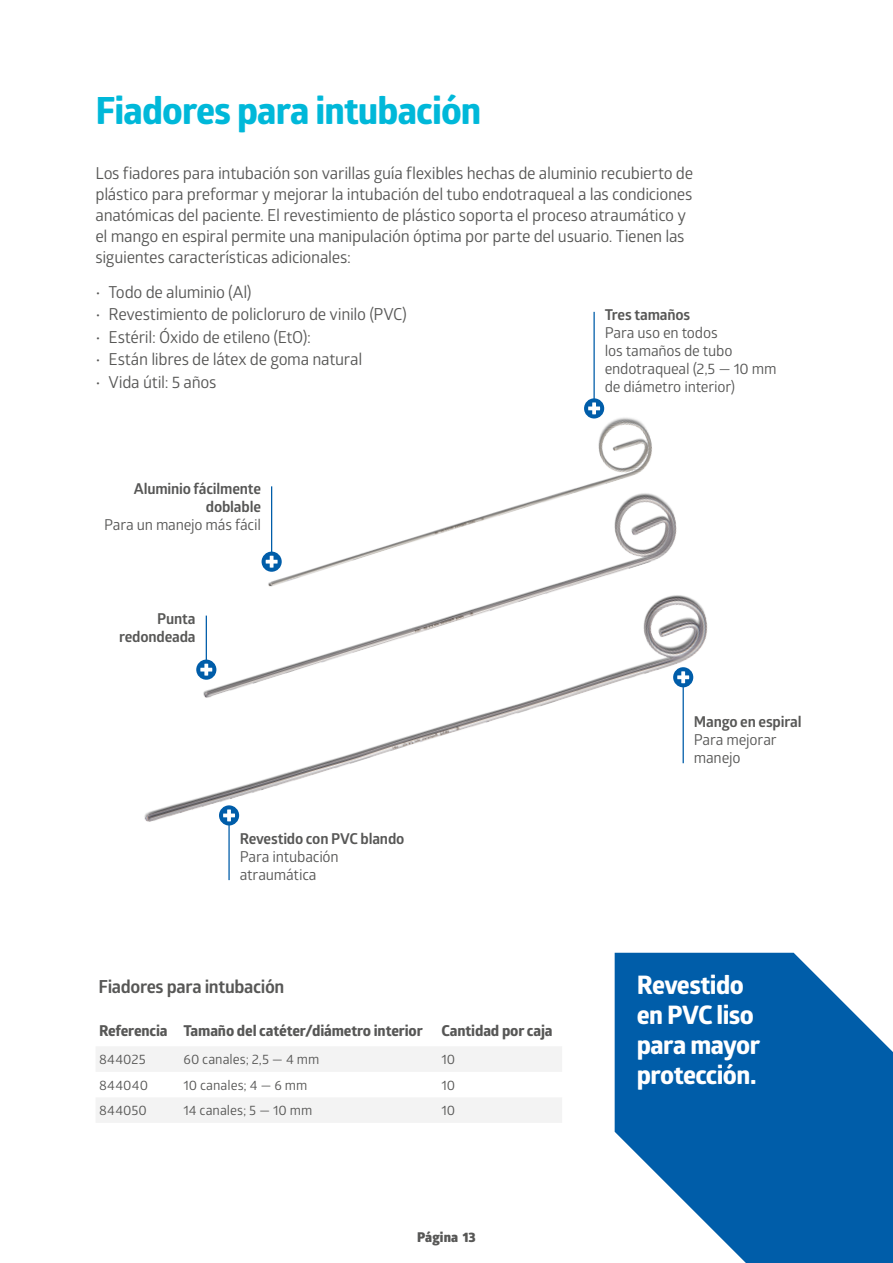
<style>
.page{position:relative;width:893px;height:1263px;background:#fff}
.page>*{position:absolute;margin:0;border:0;box-sizing:border-box;transform-origin:0 0}
.C_Large{font:700 37.5px "Globerx";letter-spacing:-.025em;color:#00b8d9}
.C_Large-2{font:700 25.5px/30px "Globerx";letter-spacing:-.02em;color:#fff}
.C_Large-3{font:700 18px "Glober";letter-spacing:-.02em;color:#575756}
.C_Large-4{font:16.5px/21px "Glober";letter-spacing:-.02em;color:#575756}
.C_Large-5{font:15px/18px "Glober";letter-spacing:-.015em;color:#575756}
.C_Large-6{font:700 15px/18px "Glober";letter-spacing:-.01em;color:#575756;text-align:right}
.MEDLINE_-_Line_Listing_Headers{font:700 15px "Globerx";letter-spacing:-.01em;color:#575756}
.MEDLINE_-_Line_Listing{font:13.5px "Glober";color:#575756}
.t1{font:800 13.5px "Glober";letter-spacing:.005em;color:#575756}
.s1{font-weight:700}
.s2{font-weight:400}
</style>
<div class="page">
<svg style="left:96px;top:1047px;width:466px;height:76px"></svg>
<svg style="left:615px;top:953px;width:278px;height:310px;fill:#005da9"></svg>
<img style="left:144px;top:311px;width:564px;height:570px">
<hr style="left:593px;top:312px;width:2px;height:96px;background:#005da9">
<svg style="left:584px;top:398px;width:20px;height:20px"></svg>
<svg style="left:588px;top:402px;width:12px;height:12px"></svg>
<hr style="left:271px;top:486px;width:1px;height:76px;background:#005da9">
<svg style="left:262px;top:552px;width:20px;height:20px"></svg>
<svg style="left:266px;top:556px;width:12px;height:12px"></svg>
<hr style="left:206px;top:616px;width:1px;height:54px;background:#005da9">
<svg style="left:196px;top:659px;width:20px;height:21px"></svg>
<svg style="left:200px;top:664px;width:12px;height:12px"></svg>
<hr style="left:683px;top:677px;width:1px;height:86px;background:#005da9">
<svg style="left:673px;top:667px;width:20px;height:20px"></svg>
<svg style="left:677px;top:671px;width:12px;height:12px"></svg>
<hr style="left:228px;top:815px;width:2px;height:65px;background:#005da9">
<div style="left:219px;top:805px;width:20px;height:20px;background:#005da9;border-radius:50%"></div>
<svg style="left:223px;top:809px;width:12px;height:12px"></svg>
<p class="C_Large" style="left:95px;top:83px;width:387px">Fiadores para intubación</p>
<p class="C_Large-4" style="left:95px;top:162px;width:599px">Los fiadores para intubación son varillas guía flexibles hechas de aluminio recubierto de plástico para preformar y mejorar la intubación del tubo endotraqueal a las condiciones anatómicas del paciente. El revestimiento de plástico soporta el proceso atraumático y el mango en espiral permite una manipulación óptima por parte del usuario. Tienen las siguientes características adicionales:</p>
<p class="C_Large-4" style="left:95px;top:281px;width:158px">• Todo de aluminio (Al)</p>
<p class="C_Large-4" style="left:95px;top:303px;width:313px">• Revestimiento de policloruro de vinilo (PVC)</p>
<p class="C_Large-4" style="left:95px;top:326px;width:217px">• Estéril: Óxido de etileno (EtO):</p>
<p class="C_Large-4" style="left:95px;top:348px;width:268px">• Están libres de látex de goma natural</p>
<p class="C_Large-4" style="left:95px;top:371px;width:123px">• Vida útil: 5 años</p>
<p class="C_Large-5" style="left:605px;top:305px;width:173px"><span class="s1">Tres tamaños<br></span>Para uso en todos<br>los tamaños de tubo endotraqueal (2,5 — 10 mm de diámetro interior)</p>
<p class="C_Large-6" style="left:104px;top:480px;width:158px">Aluminio fácilmente doblable<br><span class="s2">Para un manejo más fácil</span></p>
<p class="C_Large-6" style="left:119px;top:609px;width:78px">Punta redondeada</p>
<p class="C_Large-5" style="left:240px;top:829px;width:166px"><span class="s1">Revestido con PVC blando<br></span>Para intubación atraumática</p>
<p class="C_Large-3" style="left:99px;top:974px;width:187px">Fiadores para intubación</p>
<p class="MEDLINE_-_Line_Listing_Headers" style="left:99px;top:1020px;width:70px">Referencia</p>
<p class="MEDLINE_-_Line_Listing_Headers" style="left:184px;top:1020px;width:241px">Tamaño del catéter/diámetro interior</p>
<p class="MEDLINE_-_Line_Listing_Headers" style="left:441px;top:1020px;width:113px">Cantidad por caja</p>
<p class="MEDLINE_-_Line_Listing" style="left:99px;top:1050px;width:48px">844025</p>
<p class="MEDLINE_-_Line_Listing" style="left:184px;top:1050px;width:137px">60 canales; 2,5 — 4 mm</p>
<p class="MEDLINE_-_Line_Listing" style="left:441px;top:1050px;width:15px">10</p>
<p class="MEDLINE_-_Line_Listing" style="left:99px;top:1075px;width:50px">844040</p>
<p class="MEDLINE_-_Line_Listing" style="left:184px;top:1075px;width:125px">10 canales; 4 — 6 mm</p>
<p class="MEDLINE_-_Line_Listing" style="left:441px;top:1075px;width:15px">10</p>
<p class="MEDLINE_-_Line_Listing" style="left:99px;top:1101px;width:49px">844050</p>
<p class="MEDLINE_-_Line_Listing" style="left:184px;top:1101px;width:130px">14 canales; 5 — 10 mm</p>
<p class="MEDLINE_-_Line_Listing" style="left:441px;top:1101px;width:15px">10</p>
<p class="t1" style="left:417px;top:1227px;width:60px">Página 13</p>
<p class="C_Large-5" style="left:694px;top:712px;width:109px"><span class="s1">Mango en espiral<br></span>Para mejorar manejo</p>
<p class="C_Large-2" style="left:637px;top:970px;width:125px">Revestido en PVC liso para mayor protección.</p>
</div>
